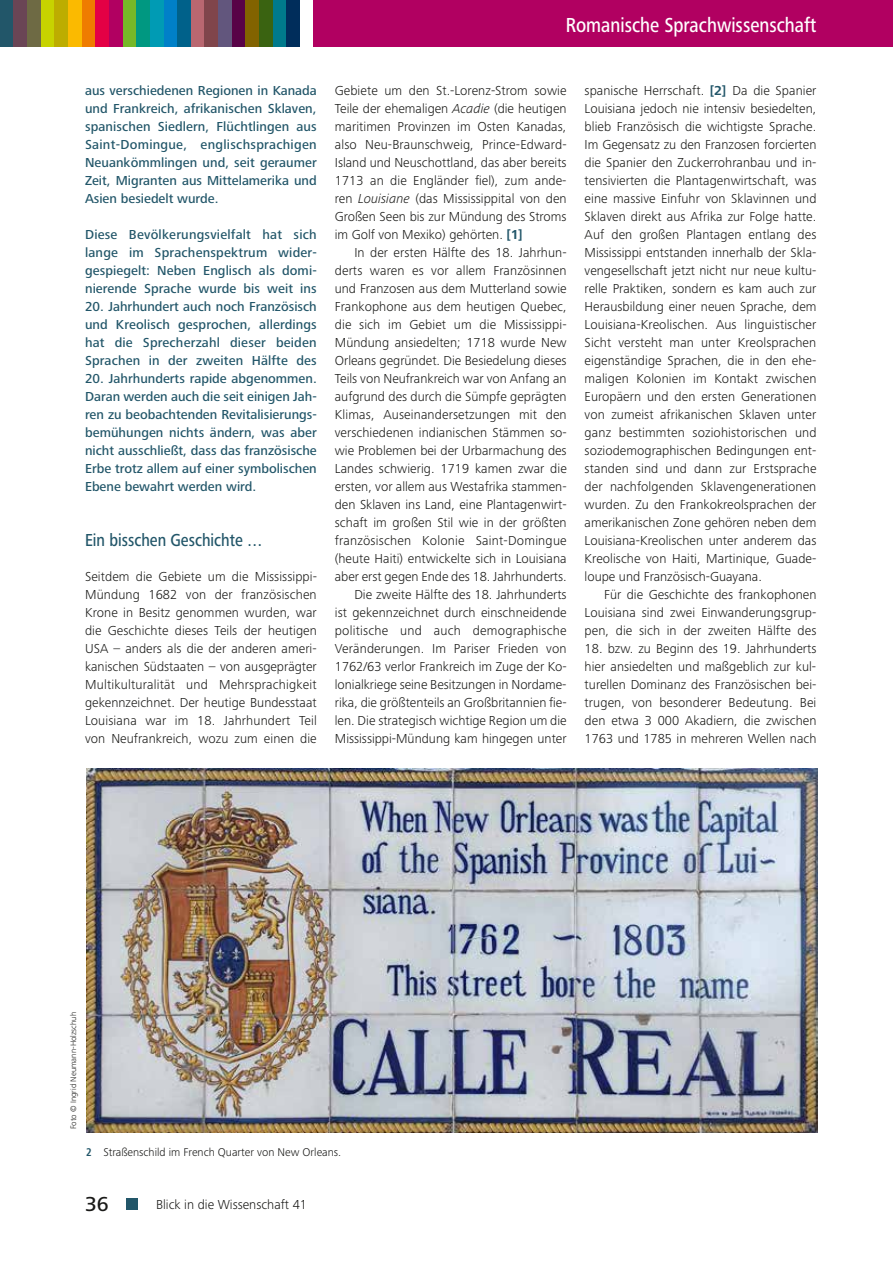
<style>
.page{position:relative;width:893px;height:1263px;background:#fff}
.page>*{position:absolute;margin:0;border:0;box-sizing:border-box;transform-origin:0 0}
.t1{font:500 21px "Frutiger Next LTW1 G";color:#fff;scale:.85 1}
.t2{font:500 21px "Frutiger Next LTW1 G";color:#1a1a18}
.t3{font:500 18px "Frutiger Next LTW1 G";color:#225669;scale:.85 1}
.t4{font:300 13.5px/18px "Frutiger Next LTW1 G";color:#1a1a18;text-align:justify}
.t5{font:500 13.5px/18px "Frutiger Next LTW1 G";color:#225669;text-align:justify}
.t6{font:300 11.7px "Frutiger Next LTW1 G";color:#1a1a18}
.t7{font:300 8.25px "Frutiger Next LTW1 G";color:#1a1a18}
.s1{font-style:italic}
.s2{font-family:"Frutiger Next Pro";font-weight:700;color:#225669}
.s3{font-family:"Frutiger Next Pro";font-weight:700;font-stretch:condensed;color:#225669}
</style>
<div class="page">
<div style="left:127px;top:1198px;width:11px;height:11px;background:#225669"></div>
<div style="left:0;top:0;width:14px;height:47px;background:#225669"></div>
<div style="left:14px;top:0;width:13px;height:47px;background:#6a4555"></div>
<div style="left:27px;top:0;width:14px;height:47px;background:#6e6a44"></div>
<div style="left:41px;top:0;width:14px;height:47px;background:#c7d300"></div>
<div style="left:55px;top:0;width:13px;height:47px;background:#bdad00"></div>
<div style="left:68px;top:0;width:14px;height:47px;background:#fbba00"></div>
<div style="left:82px;top:0;width:13px;height:47px;background:#ef7c00"></div>
<div style="left:95px;top:0;width:14px;height:47px;background:#e40045"></div>
<div style="left:109px;top:0;width:14px;height:47px;background:#b10061"></div>
<div style="left:123px;top:0;width:13px;height:47px;background:#76b828"></div>
<div style="left:136px;top:0;width:14px;height:47px;background:#009881"></div>
<div style="left:150px;top:0;width:14px;height:47px;background:#009bb4"></div>
<div style="left:164px;top:0;width:13px;height:47px;background:#0080c8"></div>
<div style="left:177px;top:0;width:14px;height:47px;background:#00618a"></div>
<div style="left:191px;top:0;width:14px;height:47px;background:#b96770"></div>
<div style="left:205px;top:0;width:13px;height:47px;background:#80454b"></div>
<div style="left:218px;top:0;width:14px;height:47px;background:#62567d"></div>
<div style="left:232px;top:0;width:14px;height:47px;background:#580247"></div>
<div style="left:246px;top:0;width:13px;height:47px;background:#826300"></div>
<div style="left:259px;top:0;width:14px;height:47px;background:#3a6311"></div>
<div style="left:273px;top:0;width:13px;height:47px;background:#007a8c"></div>
<div style="left:286px;top:0;width:14px;height:47px;background:#002d5b"></div>
<div style="left:314px;top:0;width:579px;height:47px;background:#b10061"></div>
<img style="left:86px;top:769px;width:731px;height:363px">
<h1 class="t1" style="left:566px;top:13px;width:296px">Romanische Sprachwissenschaft</h1>
<p class="t5" style="left:85px;top:82px;width:233px">aus verschiedenen Regionen in Kanada und Frankreich, afrikanischen Sklaven, spanischen Siedlern, Flüchtlingen aus Saint-Domingue, englischsprachigen Neuankömmlingen und, seit geraumer Zeit, Migranten aus Mittelamerika und Asien besiedelt wurde.</p>
<p class="t5" style="left:85px;top:226px;width:233px">Diese Bevölkerungsvielfalt hat sich lange im Sprachenspektrum wider&shy;gespiegelt: Neben Englisch als domi&shy;nierende Sprache wurde bis weit ins</p>
<p class="t5" style="left:85px;top:298px;width:233px">20. Jahrhundert auch noch Französisch und Kreolisch gesprochen, allerdings hat die Sprecherzahl dieser beiden Sprachen in der zweiten Hälfte des</p>
<p class="t5" style="left:85px;top:370px;width:233px">20. Jahrhunderts rapide abgenommen.<br>Daran werden auch die seit einigen Jah&shy;ren zu beobachtenden Revitalisierungs&shy;bemühungen nichts ändern, was aber nicht ausschließt, dass das französische Erbe trotz allem auf einer symbolischen Ebene bewahrt werden wird.</p>
<h2 class="t3" style="left:85px;top:530px;width:210px">Ein bisschen Geschichte …</h2>
<p class="t4" style="left:85px;top:567px;width:233px">Seitdem die Gebiete um die Mississippi-Mündung 1682 von der französischen Krone in Besitz genommen wurden, war die Geschichte dieses Teils der heutigen USA – anders als die der anderen ameri&shy;kanischen Südstaaten – von ausgeprägter Multikulturalität und Mehrsprachigkeit gekennzeichnet. Der heutige Bundesstaat Louisiana war im 18. Jahrhundert Teil von Neufrankreich, wozu zum einen die</p>
<p class="t4" style="left:335px;top:81px;width:233px">Gebiete um den St.-Lorenz-Strom sowie Teile der ehemaligen <span class="s1">Acadie</span> (die heutigen maritimen Provinzen im Osten Kanadas, also Neu-Braunschweig, Prince-Edward-Island und Neuschottland, das aber bereits 1713 an die Engländer fiel), zum ande&shy;ren <span class="s1">Louisiane</span> (das Mississippital von den Großen Seen bis zur Mündung des Stroms im Golf von Mexiko) gehörten. <span class="s2">[1]</span></p>
<p class="t4" style="left:335px;top:243px;width:233px;text-align:right">In der ersten Hälfte des 18. Jahrhun&shy;derts waren es vor allem Französinnen und Franzosen aus dem Mutterland sowie Frankophone aus dem heutigen Quebec, die sich im Gebiet um die Mississippi-Mündung ansiedelten; 1718 wurde New Orleans gegründet. Die Besiedelung dieses Teils von Neufrankreich war von Anfang an aufgrund des durch die Sümpfe geprägten Klimas, Auseinandersetzungen mit den verschiedenen indianischen Stämmen so&shy;wie Problemen bei der Urbarmachung des Landes schwierig. 1719 kamen zwar die ersten, vor allem aus Westafrika stammen&shy;den Sklaven ins Land, eine Plantagenwirt&shy;schaft im großen Stil wie in der größten französischen Kolonie Saint-Domingue (heute Haiti) entwickelte sich in Louisiana aber erst gegen Ende des 18. Jahrhunderts.<br>Die zweite Hälfte des 18. Jahrhunderts<br>ist gekennzeichnet durch einschneidende politische und auch demographische Veränderungen. Im Pariser Frieden von 1762/63 verlor Frankreich im Zuge der Ko&shy;lonialkriege seine Besitzungen in Nordame&shy;rika, die größtenteils an Großbritannien fie&shy;len. Die strategisch wichtige Region um die Mississippi-Mündung kam hingegen unter</p>
<p class="t4" style="left:585px;top:81px;width:233px">spanische Herrschaft. <span class="s2">[2]</span> Da die Spanier Louisiana jedoch nie intensiv besiedelten, blieb Französisch die wichtigste Sprache.<br>Im Gegensatz zu den Franzosen forcierten die Spanier den Zuckerrohranbau und in&shy;tensivierten die Plantagenwirtschaft, was eine massive Einfuhr von Sklavinnen und Sklaven direkt aus Afrika zur Folge hatte.<br>Auf den großen Plantagen entlang des Mississippi entstanden innerhalb der Skla&shy;vengesellschaft jetzt nicht nur neue kultu&shy;relle Praktiken, sondern es kam auch zur Herausbildung einer neuen Sprache, dem Louisiana-Kreolischen. Aus linguistischer Sicht versteht man unter Kreolsprachen eigenständige Sprachen, die in den ehe&shy;maligen Kolonien im Kontakt zwischen Europäern und den ersten Generationen von zumeist afrikanischen Sklaven unter ganz bestimmten soziohistorischen und soziodemographischen Bedingungen ent&shy;standen sind und dann zur Erstsprache der nachfolgenden Sklavengenerationen wurden. Zu den Frankokreolsprachen der amerikanischen Zone gehören neben dem Louisiana-Kreolischen unter anderem das Kreolische von Haiti, Martinique, Guade&shy;loupe und Französisch-Guayana.</p>
<p class="t4" style="left:585px;top:585px;width:233px;text-indent:19px">Für die Geschichte des frankophonen Louisiana sind zwei Einwanderungsgrup&shy;pen, die sich in der zweiten Hälfte des</p>
<p class="t4" style="left:585px;top:639px;width:233px">18. bzw. zu Beginn des 19. Jahrhunderts hier ansiedelten und maßgeblich zur kul&shy;turellen Dominanz des Französischen bei&shy;trugen, von besonderer Bedeutung. Bei den etwa 3 000 Akadiern, die zwischen 1763 und 1785 in mehreren Wellen nach</p>
<p class="t7" style="left:69px;top:1129px;width:119px;rotate:-90deg">Foto © Ingrid Neumann-Holzschuh</p>
<p class="t6" style="left:86px;top:1146px;width:257px"><span class="s3">2</span> Straßenschild im French Quarter von New Orleans.</p>
<h1 class="t2" style="left:85px;top:1192px;width:25px">36</h1>
<p class="t4" style="left:156px;top:1195px;width:152px">Blick in die Wissenschaft 41</p>
</div>
